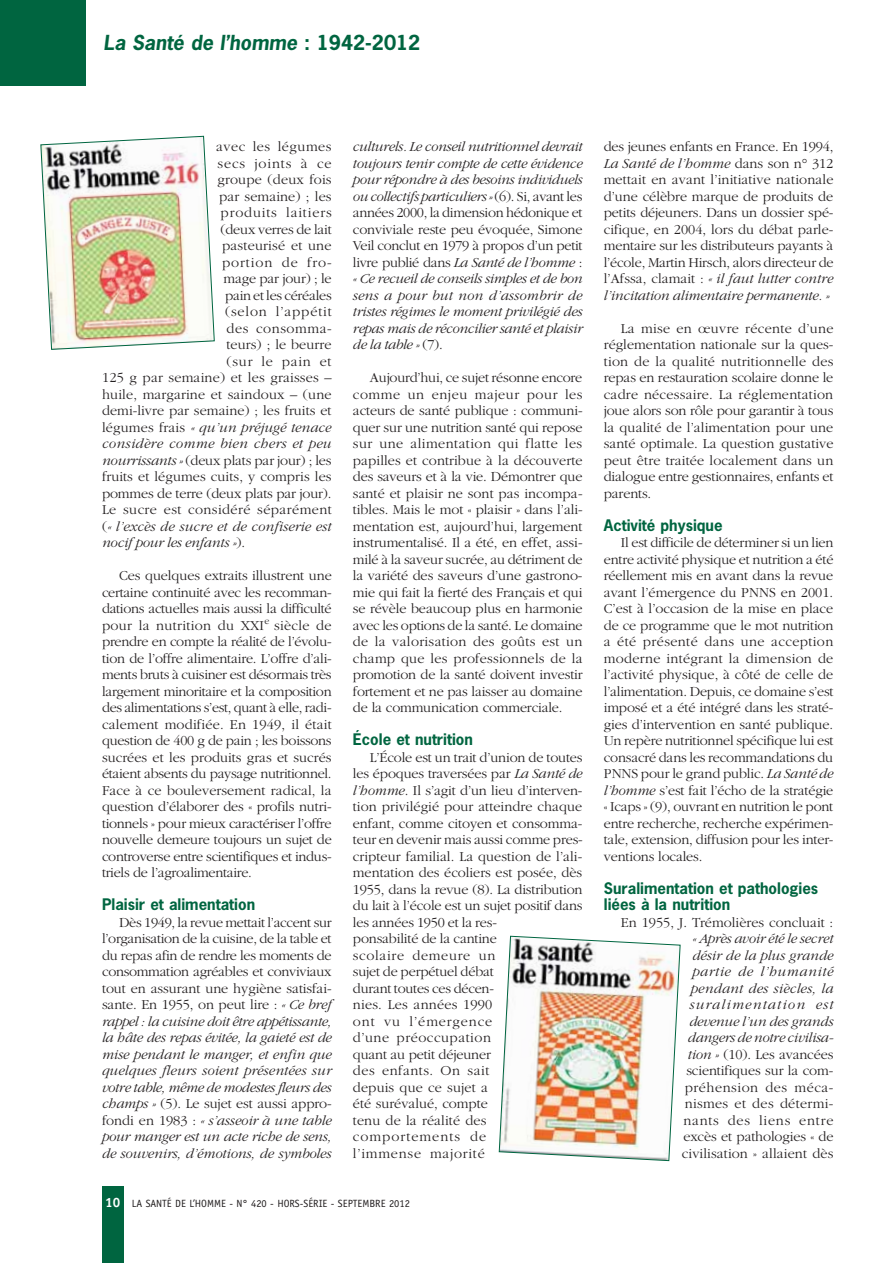
<style>
.page{position:relative;width:893px;height:1263px;background:#fff}
.page>*{position:absolute;margin:0;border:0;box-sizing:border-box;transform-origin:0 0}
.t1{font:italic 700 19.5px "News Gothic";color:#006540}
.t2{font:700 15px/16.5px "News Gothic";color:#006540}
.t3{font:300 14.25px/16.5px "Garamond";letter-spacing:-.005em;color:#231f20;text-align:justify}
.t4{font:italic 300 14.25px/16.5px "Garamond";letter-spacing:-.005em;color:#231f20;text-align:justify}
.t5{font:300 14.25px "Garamond";letter-spacing:.015em;color:#231f20}
.t6{font:300 14.25px "Garamond";letter-spacing:.06em;color:#231f20}
.t7{font:300 14.25px "Garamond";letter-spacing:.03em;color:#231f20}
.t8{font:italic 300 14.25px "Garamond";letter-spacing:.025em;color:#231f20}
.t9{font:300 14.25px "Garamond";letter-spacing:.035em;color:#231f20}
.t10{font:300 14.25px "Garamond";letter-spacing:.065em;color:#231f20}
.t11{font:300 14.25px "Garamond";letter-spacing:.04em;color:#231f20}
.t12{font:300 14.25px "Garamond";letter-spacing:.055em;color:#231f20}
.t13{font:700 13.5px "Officina Sans";color:#fff}
.t14{font:10.5px "Officina Sans";color:#231f20}
.s1{font-style:normal}
.s2{font-style:italic}
</style>
<div class="page">
<div style="left:102px;top:1186px;width:21px;height:77px;background:#006540"></div>
<div style="left:0;top:0;width:85px;height:85px;background:#006540"></div>
<img style="left:40px;top:136px;width:175px;height:214px">
<img style="left:499px;top:936px;width:182px;height:225px">
<h1 class="t1" style="left:104px;top:35px;width:318px">La Santé de l’homme <span class="s1">: 1942-2012</span></h1>
<p class="t9" style="left:216px;top:141px;width:117px">avec les légumes</p>
<p class="t6" style="left:218px;top:157px;width:116px">secs joints à ce</p>
<p class="t3" style="left:218px;top:172px;width:116px">groupe (deux fois</p>
<p class="t3" style="left:219px;top:189px;width:114px">par semaine) ; les</p>
<p class="t6" style="left:221px;top:207px;width:113px">produits laitiers</p>
<p class="t3" style="left:221px;top:222px;width:113px">(deux verres de lait</p>
<p class="t5" style="left:222px;top:240px;width:111px">pasteurisé et une</p>
<p class="t10" style="left:222px;top:256px;width:111px">portion de fro-</p>
<p class="t3" style="left:224px;top:271px;width:110px">mage par jour) ; le</p>
<p class="t3" style="left:225px;top:288px;width:108px">pain et les céréales</p>
<p class="t6" style="left:225px;top:306px;width:108px">(selon l’appétit</p>
<p class="t11" style="left:227px;top:322px;width:107px">des consomma-</p>
<p class="t3" style="left:227px;top:337px;width:106px">teurs) ; le beurre</p>
<p class="t12" style="left:227px;top:355px;width:107px">(sur le pain et</p>
<p class="t5" style="left:102px;top:372px;width:231px">125 g par semaine) et les graisses –</p>
<p class="t5" style="left:102px;top:389px;width:231px">huile, margarine et saindoux – (une</p>
<p class="t3" style="left:102px;top:403px;width:231px">demi-livre par semaine) ; les fruits et</p>
<p class="t4" style="left:102px;top:420px;width:231px"><span class="s1">légumes frais</span> « qu’un préjugé tenace</p>
<p class="t8" style="left:102px;top:438px;width:231px">considère comme bien chers et peu</p>
<p class="t3" style="left:102px;top:453px;width:231px"><span class="s2">nourrissants »</span> (deux plats par jour) ; les</p>
<p class="t3" style="left:102px;top:469px;width:231px">fruits et légumes cuits, y compris les</p>
<p class="t3" style="left:102px;top:486px;width:231px">pommes de terre (deux plats par jour).</p>
<p class="t7" style="left:102px;top:504px;width:231px">Le sucre est considéré séparément</p>
<p class="t4" style="left:102px;top:519px;width:231px"><span class="s1">(</span>« l’excès de sucre et de confiserie est</p>
<p class="t4" style="left:102px;top:535px;width:145px">nocif pour les enfants »<span class="s1">).</span></p>
<p class="t3" style="left:102px;top:568px;width:231px;text-indent:17px">Ces quelques extraits illustrent une certaine continuité avec les recomman&shy;dations actuelles mais aussi la difficulté pour la nutrition du XXI<sup>e</sup> siècle de prendre en compte la réalité de l’évolu&shy;tion de l’offre alimentaire. L’offre d’ali&shy;ments bruts à cuisiner est désormais très largement minoritaire et la composition des alimentations s’est, quant à elle, radi&shy;calement modifiée. En 1949, il était question de 400 g de pain ; les boissons sucrées et les produits gras et sucrés étaient absents du paysage nutritionnel.<br>Face à ce bouleversement radical, la question d’élaborer des « profils nutri&shy;tionnels » pour mieux caractériser l’offre nouvelle demeure toujours un sujet de controverse entre scientifiques et indus&shy;triels de l’agroalimentaire.</p>
<p class="t2" style="left:102px;top:897px;width:155px">Plaisir et alimentation</p>
<p class="t4" style="left:102px;top:915px;width:231px;text-indent:17px"><span class="s1">Dès 1949, la revue mettait l’accent sur l’organisation de la cuisine, de la table et du repas afin de rendre les moments de consommation agréables et conviviaux tout en assurant une hygiène satisfai&shy;sante. En 1955, on peut lire :</span> « Ce bref rappel : la cuisine doit être appétissante, la hâte des repas évitée, la gaieté est de mise pendant le manger, et enfin que quelques fleurs soient présentées sur votre table, même de modestes fleurs des champs » <span class="s1">(5). Le sujet est aussi appro&shy;fondi en 1983 :</span> « s’asseoir à une table pour manger est un acte riche de sens, de souvenirs, d’émotions, de symboles</p>
<p class="t4" style="left:353px;top:139px;width:231px">culturels. Le conseil nutritionnel devrait toujours tenir compte de cette évidence pour répondre à des besoins individuels ou collectifs particuliers » <span class="s1">(6). Si, avant les années 2000, la dimension hédonique et conviviale reste peu évoquée, Simone Veil conclut en 1979 à propos d’un petit livre publié dans</span> La Santé de l’homme <span class="s1">: </span>« Ce recueil de conseils simples et de bon sens a pour but non d’assombrir de tristes régimes le moment privilégié des repas mais de réconcilier santé et plaisir de la table » <span class="s1">(7).</span></p>
<p class="t3" style="left:353px;top:370px;width:231px;text-indent:17px">Aujourd’hui, ce sujet résonne encore comme un enjeu majeur pour les acteurs de santé publique : communi&shy;quer sur une nutrition santé qui repose sur une alimentation qui flatte les papilles et contribue à la découverte des saveurs et à la vie. Démontrer que santé et plaisir ne sont pas incompa&shy;tibles. Mais le mot « plaisir » dans l’ali&shy;mentation est, aujourd’hui, largement instrumentalisé. Il a été, en effet, assi&shy;milé à la saveur sucrée, au détriment de la variété des saveurs d’une gastrono&shy;mie qui fait la fierté des Français et qui se révèle beaucoup plus en harmonie avec les options de la santé. Le domaine de la valorisation des goûts est un champ que les professionnels de la promotion de la santé doivent investir fortement et ne pas laisser au domaine de la communication commerciale.</p>
<p class="t2" style="left:353px;top:732px;width:122px">École et nutrition</p>
<p class="t3" style="left:353px;top:750px;width:231px;text-align:left;text-indent:17px">L’École est un trait d’union de toutes les époques traversées par <span class="s2">La Santé de l’homme</span>. Il s’agit d’un lieu d’interven&shy;tion privilégié pour atteindre chaque enfant, comme citoyen et consomma&shy;teur en devenir mais aussi comme pres&shy;cripteur familial. La question de l’ali&shy;mentation des écoliers est posée, dès<br>1955, dans la revue (8). La distribution du lait à l’école est un sujet positif dans les années 1950 et la res-<br>ponsabilité de la cantine<br>scolaire demeure un<br>sujet de perpétuel débat<br>durant toutes ces décen-<br>nies. Les années 1990<br>ont vu l’émergence<br>d’une préoccupation<br>quant au petit déjeuner<br>des enfants. On sait<br>depuis que ce sujet a<br>été surévalué, compte<br>tenu de la réalité des comportements de<br>l’immense majorité</p>
<p class="t13" style="left:105px;top:1197px;width:17px">10</p>
<p class="t14" style="left:132px;top:1200px;width:280px">LA SANTÉ DE L’HOMME - N° 420 - HORS-SÉRIE - SEPTEMBRE 2012</p>
<p class="t3" style="left:604px;top:139px;width:231px">des jeunes enfants en France. En 1994, <span class="s2">La Santé de l’homme</span> dans son n° 312 mettait en avant l’initiative nationale d’une célèbre marque de produits de petits déjeuners. Dans un dossier spé&shy;cifique, en 2004, lors du débat parle&shy;mentaire sur les distributeurs payants à l’école, Martin Hirsch, alors directeur de l’Afssa, clamait : <span class="s2">« il faut lutter contre l’incitation alimentaire permanente. »</span></p>
<p class="t3" style="left:604px;top:321px;width:231px;text-indent:17px">La mise en œuvre récente d’une réglementation nationale sur la ques&shy;tion de la qualité nutritionnelle des repas en restauration scolaire donne le cadre nécessaire. La réglementation joue alors son rôle pour garantir à tous la qualité de l’alimentation pour une santé optimale. La question gustative peut être traitée localement dans un dialogue entre gestionnaires, enfants et parents.</p>
<p class="t2" style="left:604px;top:518px;width:120px">Activité physique</p>
<p class="t3" style="left:604px;top:535px;width:231px;text-indent:17px">Il est difficile de déterminer si un lien entre activité physique et nutrition a été réellement mis en avant dans la revue avant l’émergence du PNNS en 2001.<br>C’est à l’occasion de la mise en place de ce programme que le mot nutrition a été présenté dans une acception moderne intégrant la dimension de l’activité physique, à côté de celle de l’alimentation. Depuis, ce domaine s’est imposé et a été intégré dans les straté&shy;gies d’intervention en santé publique.<br>Un repère nutritionnel spécifique lui est consacré dans les recommandations du PNNS pour le grand public. <span class="s2">La Santé de l’homme</span> s’est fait l’écho de la stratégie « Icaps » (9), ouvrant en nutrition le pont entre recherche, recherche expérimen&shy;tale, extension, diffusion pour les inter&shy;ventions locales.</p>
<p class="t2" style="left:604px;top:881px;width:216px">Suralimentation et pathologies liées à la nutrition</p>
<p class="t3" style="left:621px;top:915px;width:214px">En 1955, J. Trémolières concluait :</p>
<p class="t4" style="left:682px;top:931px;width:153px;text-align:right">« Après avoir été le secret désir de la plus grande partie de l’humanité pendant des siècles, la suralimentation est devenue l’un des grands dangers de notre civilisa&shy;tion » <span class="s1">(10). Les avancées scientifiques sur la com&shy;préhension des méca&shy;nismes et des détermi&shy;nants des liens entre excès et pathologies « de civilisation » allaient dès</span></p>
</div>
